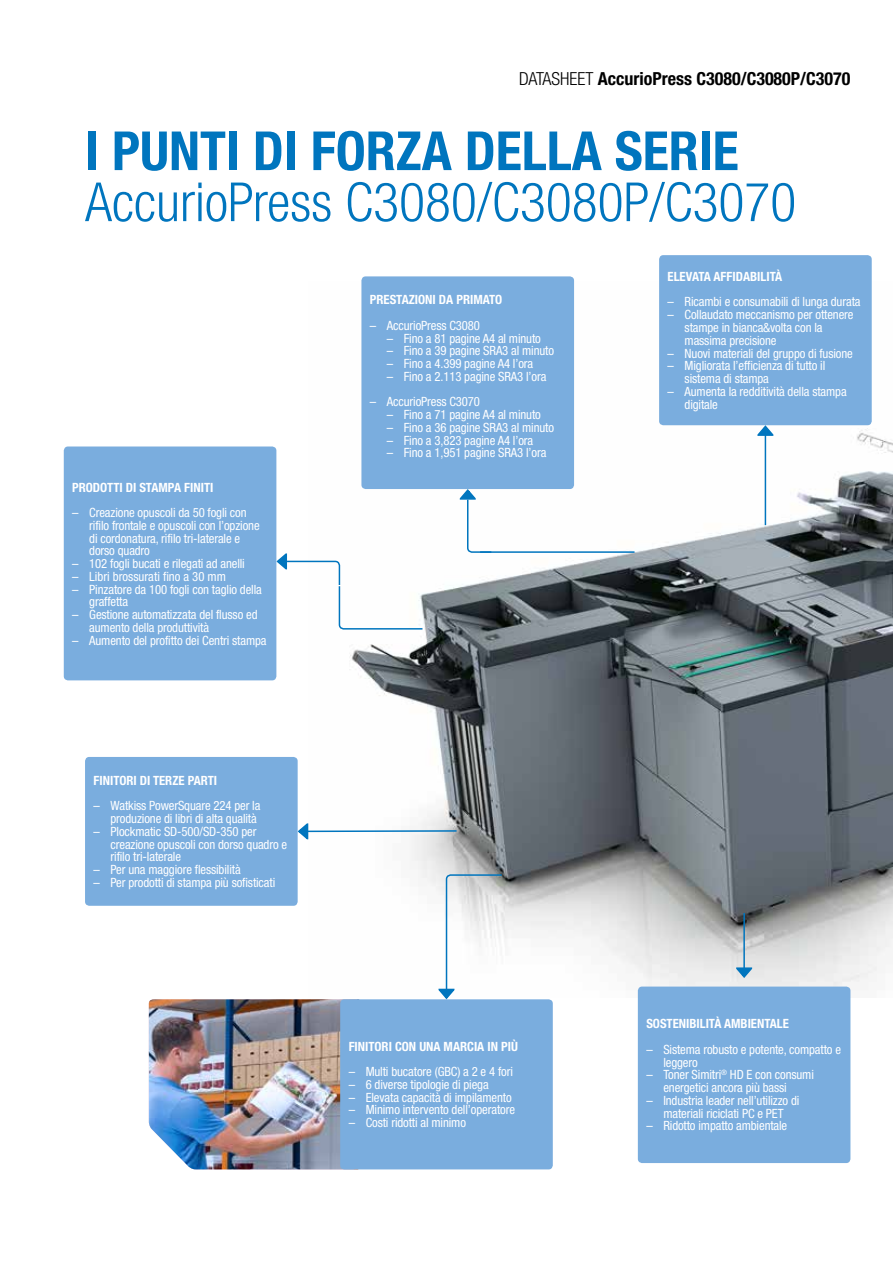
<style>
.page{position:relative;width:893px;height:1263px;background:#fff}
.page>*{position:absolute;margin:0;border:0;box-sizing:border-box;transform-origin:0 0}
.t1{font:300 condensed 54px "Helvetica Neue LTW1 G";color:#0075be}
.t2{font:700 condensed 54px "Helvetica Neue LTW1 G";color:#0075be}
.t3{font:700 condensed 18px "Helvetica Neue LTW1 G";color:#000}
.t4{font:condensed 12.75px/12.8px "Helvetica Neue LTW1 G";letter-spacing:-.01em;color:#fff}
.t5{font:700 condensed 12.75px "Helvetica Neue LTW1 G";color:#fff}
.s1{font-weight:300}
</style>
<div class="page">
<img style="left:309px;top:281px;width:584px;height:717px">
<img style="left:149px;top:999px;width:193px;height:170px">
<div style="left:340px;top:999px;width:213px;height:170px;background:#7aadde;border-radius:4px"></div>
<div style="left:659px;top:255px;width:213px;height:170px;background:#7aadde;border-radius:4px"></div>
<div style="left:638px;top:986px;width:212px;height:177px;background:#7aadde;border-radius:4px"></div>
<div style="left:361px;top:276px;width:213px;height:213px;background:#7aadde;border-radius:4px"></div>
<hr style="left:480px;top:551px;width:154px;height:2px;background:#0075be">
<svg style="left:459px;top:489px;width:34px;height:65px"></svg>
<svg style="left:438px;top:873px;width:65px;height:127px"></svg>
<svg style="left:276px;top:553px;width:148px;height:77px"></svg>
<hr style="left:743px;top:913px;width:2px;height:62px;background:#0075be">
<svg style="left:735px;top:967px;width:18px;height:13px"></svg>
<hr style="left:765px;top:433px;width:1px;height:92px;background:#0075be">
<svg style="left:757px;top:425px;width:17px;height:12px"></svg>
<hr style="left:305px;top:830px;width:152px;height:2px;background:#0075be">
<svg style="left:298px;top:823px;width:11px;height:17px"></svg>
<div style="left:64px;top:446px;width:212px;height:234px;background:#7aadde;border-radius:4px"></div>
<div style="left:85px;top:757px;width:213px;height:149px;background:#7aadde;border-radius:4px"></div>
<h2 class="t3" style="left:519px;top:68px;width:333px"><span class="s1">DATASHEET</span> AccurioPress C3080/C3080P/C3070</h2>
<h1 class="t2" style="left:85px;top:119px;width:655px">I PUNTI DI FORZA DELLA SERIE</h1>
<h1 class="t1" style="left:85px;top:171px;width:713px">AccurioPress C3080/C3080P/C3070</h1>
<p class="t5" style="left:72px;top:479px;width:143px">PRODOTTI DI STAMPA FINITI</p>
<p class="t4" style="left:89px;top:506px;width:172px;text-indent:-17px">– Creazione opuscoli da 50 fogli con rifilo frontale e opuscoli con l’opzione di cordonatura, rifilo tri-laterale e dorso quadro</p>
<p class="t4" style="left:72px;top:557px;width:174px">– 102 fogli bucati e rilegati ad anelli</p>
<p class="t4" style="left:72px;top:570px;width:155px">– Libri brossurati fino a 30 mm</p>
<p class="t4" style="left:89px;top:583px;width:174px;text-indent:-17px">– Pinzatore da 100 fogli con taglio della graffetta</p>
<p class="t4" style="left:89px;top:608px;width:170px;text-indent:-17px">– Gestione automatizzata del flusso ed aumento della produttività</p>
<p class="t4" style="left:72px;top:634px;width:196px">– Aumento del profitto dei Centri stampa</p>
<p class="t5" style="left:94px;top:773px;width:125px">FINITORI DI TERZE PARTI</p>
<p class="t4" style="left:94px;top:800px;width:168px;text-align:right">– Watkiss PowerSquare 224 per la produzione di libri di alta qualità</p>
<p class="t4" style="left:111px;top:825px;width:178px;text-indent:-17px">– Plockmatic SD-500/SD-350 per creazione opuscoli con dorso quadro e rifilo tri-laterale</p>
<p class="t4" style="left:94px;top:863px;width:149px">– Per una maggiore flessibilità</p>
<p class="t4" style="left:94px;top:876px;width:183px">– Per prodotti di stampa più sofisticati</p>
<p class="t5" style="left:370px;top:292px;width:134px">PRESTAZIONI DA PRIMATO</p>
<p class="t4" style="left:370px;top:319px;width:112px">– AccurioPress C3080</p>
<p class="t4" style="left:387px;top:332px;width:155px">– Fino a 81 pagine A4 al minuto</p>
<p class="t4" style="left:387px;top:345px;width:169px">– Fino a 39 pagine SRA3 al minuto</p>
<p class="t4" style="left:387px;top:357px;width:148px">– Fino a 4.399 pagine A4 l’ora</p>
<p class="t4" style="left:387px;top:370px;width:161px">– Fino a 2.113 pagine SRA3 l’ora</p>
<p class="t4" style="left:370px;top:396px;width:112px">– AccurioPress C3070</p>
<p class="t4" style="left:387px;top:408px;width:155px">– Fino a 71 pagine A4 al minuto</p>
<p class="t4" style="left:387px;top:421px;width:169px">– Fino a 36 pagine SRA3 al minuto</p>
<p class="t4" style="left:387px;top:434px;width:148px">– Fino a 3,823 pagine A4 l’ora</p>
<p class="t4" style="left:387px;top:447px;width:161px">– Fino a 1,951 pagine SRA3 l’ora</p>
<p class="t5" style="left:349px;top:1038px;width:171px">FINITORI CON UNA MARCIA IN PIÙ</p>
<p class="t4" style="left:349px;top:1065px;width:166px">– Multi bucatore (GBC) a 2 e 4 fori</p>
<p class="t4" style="left:349px;top:1078px;width:142px">– 6 diverse tipologie di piega</p>
<p class="t4" style="left:349px;top:1091px;width:165px">– Elevata capacità di impilamento</p>
<p class="t4" style="left:349px;top:1103px;width:168px">– Minimo intervento dell’operatore</p>
<p class="t4" style="left:349px;top:1116px;width:119px">– Costi ridotti al minimo</p>
<p class="t5" style="left:668px;top:269px;width:116px">ELEVATA AFFIDABILITÀ</p>
<p class="t4" style="left:668px;top:296px;width:194px">– Ricambi e consumabili di lunga durata</p>
<p class="t4" style="left:685px;top:308px;width:170px;text-indent:-17px">– Collaudato meccanismo per ottenere stampe in bianca&amp;volta con la massima precisione</p>
<p class="t4" style="left:668px;top:347px;width:187px">– Nuovi materiali del gruppo di fusione</p>
<p class="t4" style="left:685px;top:359px;width:142px;text-indent:-17px">– Migliorata l’efficienza di tutto il sistema di stampa</p>
<p class="t4" style="left:685px;top:385px;width:164px;text-indent:-17px">– Aumenta la redditività della stampa digitale</p>
<p class="t5" style="left:646px;top:1016px;width:144px">SOSTENIBILITÀ AMBIENTALE</p>
<p class="t4" style="left:663px;top:1043px;width:179px;text-indent:-17px">– Sistema robusto e potente, compatto e leggero</p>
<p class="t4" style="left:663px;top:1068px;width:152px;text-indent:-17px">– Toner Simitri<sup>®</sup> HD E con consumi energetici ancora più bassi</p>
<p class="t4" style="left:646px;top:1094px;width:155px;text-align:center">– Industria leader nell’utilizzo di materiali riciclati PC e PET</p>
<p class="t4" style="left:646px;top:1119px;width:142px">– Ridotto impatto ambientale</p>
</div>
